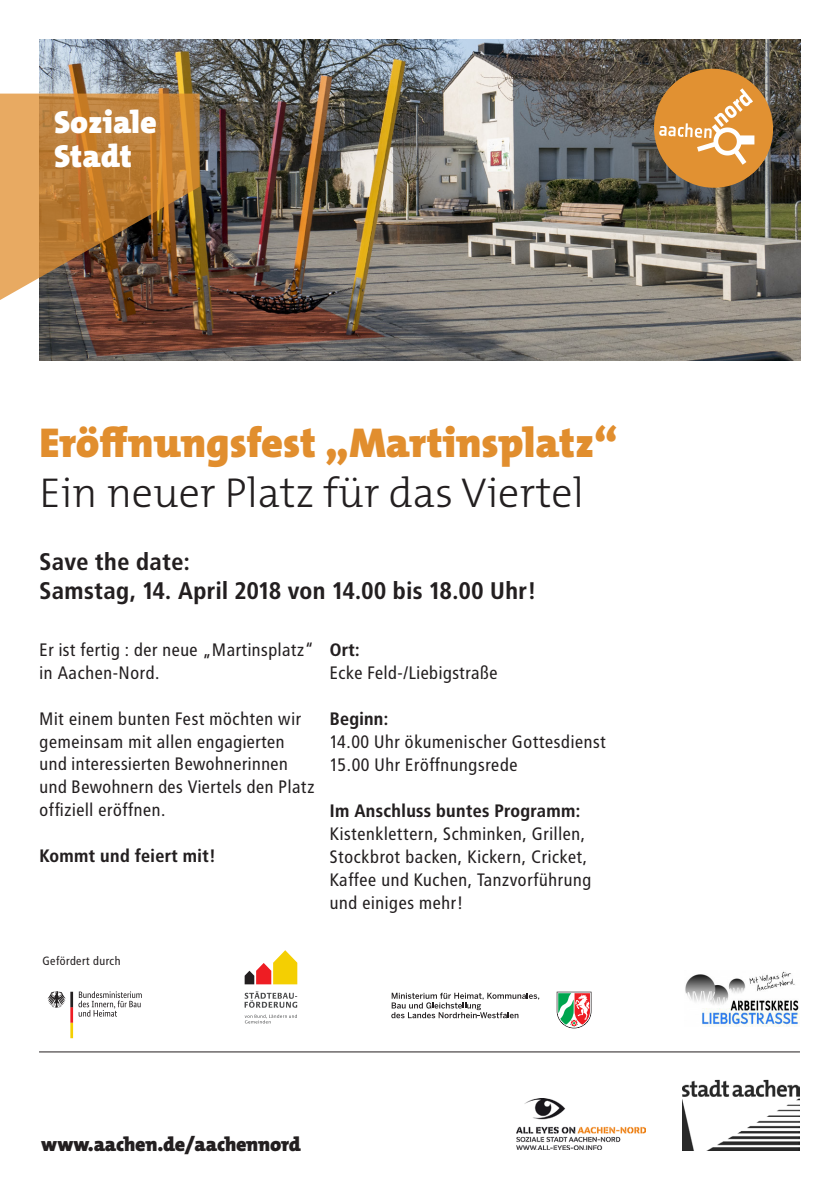
<style>
.page{position:relative;width:840px;height:1191px;background:#fff}
.page>*{position:absolute;margin:0;border:0;box-sizing:border-box;transform-origin:0 0}
.t1{font:900 42px "The Mix Os F";color:#e18e2e}
.t2{font:300 42px "The Mix Os F";color:#231f20}
.t3{font:900 32px "The Mix Os F";color:#fff}
.t4{font:700 24px "Transit";color:#231f20}
.t5{font:900 20px "The Mix Os F";letter-spacing:-.01em;color:#231f20}
.t6{font:18px/22.6px "Transit";color:#231f20}
.t7{font:700 18px "Transit";color:#231f20}
.t8{font:12px "Transit";color:#231f20}
.s1{font-weight:700}
</style>
<div class="page">
<img style="left:40px;top:40px;width:759px;height:320px">
<img style="left:0;top:94px;width:199px;height:206px">
<svg style="left:653px;top:69px;width:119px;height:119px;background:#c48b48"></svg>
<img style="left:682px;top:1080px;width:117px;height:70px">
<svg style="left:48px;top:991px;width:94px;height:47px"></svg>
<svg style="left:244px;top:950px;width:53px;height:34px"></svg>
<svg style="left:244px;top:1014px;width:53px;height:9px"></svg>
<svg style="left:244px;top:991px;width:53px;height:16px"></svg>
<svg style="left:556px;top:991px;width:35px;height:37px"></svg>
<svg style="left:391px;top:992px;width:148px;height:26px"></svg>
<img style="left:516px;top:1098px;width:129px;height:51px">
<img style="left:685px;top:971px;width:113px;height:55px">
<hr style="left:39px;top:1051px;width:760px;height:1px;background:#231f20">
<p class="t3" style="left:54px;top:101px;width:104px">Soziale</p>
<p class="t3" style="left:54px;top:135px;width:79px">Stadt</p>
<p class="t1" style="left:39px;top:416px;width:579px">Eröffnungsfest „Martinsplatz“</p>
<p class="t2" style="left:39px;top:466px;width:545px">Ein neuer Platz für das Viertel</p>
<p class="t4" style="left:39px;top:547px;width:152px">Save the date:</p>
<p class="t4" style="left:39px;top:576px;width:499px">Samstag, 14. April 2018 von 14.00 bis 18.00 Uhr!</p>
<p class="t6" style="left:40px;top:639px;width:276px">Er ist fertig : der neue „Martinsplatz“</p>
<p class="t6" style="left:40px;top:662px;width:122px">in Aachen-Nord.</p>
<p class="t6" style="left:40px;top:708px;width:277px">Mit einem bunten Fest möchten wir gemeinsam mit allen engagierten und interessierten Bewohnerinnen und Bewohnern des Viertels den Platz offiziell eröffnen.</p>
<p class="t7" style="left:40px;top:845px;width:178px">Kommt und feiert mit!</p>
<p class="t7" style="left:329px;top:639px;width:32px">Ort:</p>
<p class="t6" style="left:329px;top:662px;width:170px">Ecke Feld-/Liebigstraße</p>
<p class="t7" style="left:329px;top:708px;width:60px">Beginn:</p>
<p class="t6" style="left:329px;top:731px;width:278px">14.00 Uhr ökumenischer Gottesdienst</p>
<p class="t6" style="left:329px;top:754px;width:190px">15.00 Uhr Eröffnungsrede</p>
<p class="t6" style="left:329px;top:799px;width:263px"><span class="s1">Im Anschluss buntes Programm:<br></span>Kistenklettern, Schminken, Grillen,<br>Stockbrot backen, Kickern, Cricket,<br>Kaffee und Kuchen, Tanzvorführung und einiges mehr!</p>
<p class="t8" style="left:42px;top:953px;width:80px">Gefördert durch</p>
<p class="t5" style="left:41px;top:1131px;width:261px">www.aachen.de/aachennord</p>
</div>
